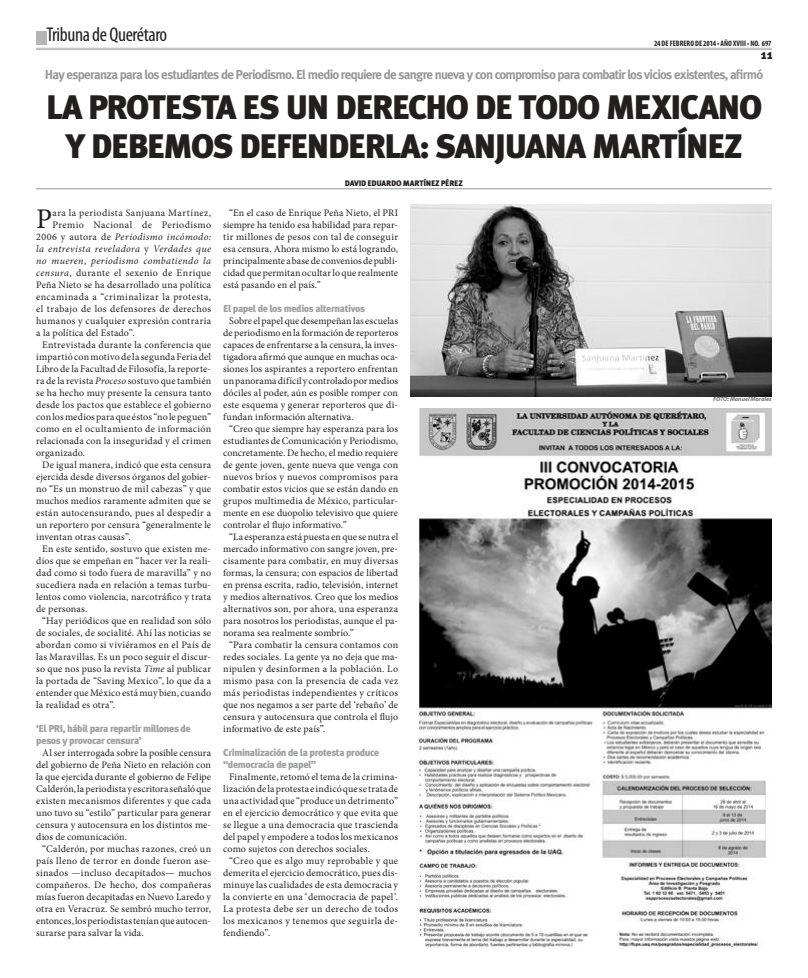
<style>
.page{position:relative;width:808px;height:978px;background:#fff}
.page>*{position:absolute;margin:0;border:0;box-sizing:border-box;transform-origin:0 0}
.t1{font:900 34px/39px "Meta Plus";letter-spacing:-.045em;color:#241f1f;text-align:center}
.t2{font:28.5px "Minion Pro";color:#241f1f}
.t3{font:condensed 20px "Myriad Pro";letter-spacing:-.02em;color:#241f1f}
.t4{font:700 13px "Meta Plus";letter-spacing:-.06em;color:#969698}
.t5{font:900 12.9px "Meta Plus";color:#241f1f}
.t6{font:10px/12px "Minion Pro";letter-spacing:.02em;color:#241f1f;text-align:justify}
.t7{font:900 10px/12px "Meta Plus";letter-spacing:-.035em;color:#a0a1a3}
.t8{font:italic 10px "Minion Pro";letter-spacing:.04em;color:#241f1f}
.t9{font:10px "Minion Pro";letter-spacing:.05em;color:#241f1f}
.t10{font:10px "Minion Pro";letter-spacing:.045em;color:#241f1f}
.t11{font:900 8px "Meta Plus Lining";letter-spacing:-.025em;color:#241f1f}
.t12{font:700 condensed 7.9px "Myriad Pro";color:#241f1f}
.t13{font:italic 700 6px "Myriad Pro";letter-spacing:.005em;color:#717072}
.s1{font-style:normal}
.s2{font-style:italic}
</style>
<div class="page">
<hr style="left:36px;top:48px;width:736px;height:1px;background:#b5b5b6">
<hr style="left:36px;top:49px;width:736px;height:1px;background:#b5b5b6">
<div style="left:36px;top:31px;width:10px;height:14px;background:#b5b5b6"></div>
<hr style="left:36px;top:188px;width:735px;height:1px;background:#969698">
<img style="left:417px;top:408px;width:355px;height:540px">
<img style="left:410px;top:204px;width:361px;height:192px">
<h3 class="t3" style="left:46px;top:22px;width:122px">Tribuna de Querétaro</h3>
<p class="t12" style="left:654px;top:38px;width:119px">24 DE FEBRERO DE 2014 • AÑO XVIII • NO. 697</p>
<p class="t5" style="left:761px;top:47px;width:13px">11</p>
<h3 class="t4" style="left:45px;top:67px;width:720px">Hay esperanza para los estudiantes de Periodismo. El medio requiere de sangre nueva y con compromiso para combatir los vicios existentes, afirmó</h3>
<h1 class="t1" style="left:46px;top:88px;width:718px">LA PROTESTA ES UN DERECHO DE TODO MEXICANO<br>Y DEBEMOS DEFENDERLA: SANJUANA MARTÍNEZ</h1>
<h2 class="t2" style="left:36px;top:200px;width:18px">P</h2>
<p class="t10" style="left:52px;top:206px;width:160px">ara la periodista Sanjuana Martínez,</p>
<p class="t6" style="left:52px;top:219px;width:160px">Premio Nacional de Periodismo</p>
<p class="t8" style="left:36px;top:230px;width:176px"><span class="s1">2006 y autora de</span> Periodismo incómodo:</p>
<p class="t8" style="left:36px;top:242px;width:176px">la entrevista reveladora <span class="s1">y</span> Verdades que</p>
<p class="t8" style="left:36px;top:254px;width:176px">no mueren<span class="s1">,</span> periodismo combatiendo la</p>
<p class="t6" style="left:36px;top:267px;width:176px"><span class="s2">censura</span>, durante el sexenio de Enrique</p>
<p class="t6" style="left:36px;top:279px;width:176px">Peña Nieto se ha desarrollado una política</p>
<p class="t9" style="left:36px;top:290px;width:176px">encaminada a “criminalizar la protesta,</p>
<p class="t6" style="left:36px;top:303px;width:177px">el trabajo de los defensores de derechos</p>
<p class="t6" style="left:36px;top:315px;width:176px">humanos y cualquier expresión contraria</p>
<p class="t6" style="left:36px;top:327px;width:100px">a la política del Estado”.</p>
<p class="t6" style="left:42px;top:339px;width:170px">Entrevistada durante la conferencia que</p>
<p class="t6" style="left:36px;top:351px;width:176px">impartió con motivo de la segunda Feria del</p>
<p class="t6" style="left:36px;top:363px;width:176px">Libro de la Facultad de Filosofía, la reporte-</p>
<p class="t6" style="left:36px;top:375px;width:176px">ra de la revista <span class="s2">Proceso</span> sostuvo que también</p>
<p class="t6" style="left:36px;top:387px;width:177px">se ha hecho muy presente la censura tanto</p>
<p class="t6" style="left:36px;top:399px;width:176px">desde los pactos que establece el gobierno</p>
<p class="t6" style="left:36px;top:411px;width:176px">con los medios para que éstos “no le peguen”</p>
<p class="t6" style="left:36px;top:423px;width:176px">como en el ocultamiento de información</p>
<p class="t6" style="left:36px;top:435px;width:176px">relacionada con la inseguridad y el crimen</p>
<p class="t6" style="left:36px;top:447px;width:50px">organizado.</p>
<p class="t6" style="left:42px;top:459px;width:170px">De igual manera, indicó que esta censura</p>
<p class="t6" style="left:36px;top:471px;width:176px">ejercida desde diversos órganos del gobier-</p>
<p class="t6" style="left:36px;top:483px;width:176px">no “Es un monstruo de mil cabezas” y que</p>
<p class="t6" style="left:36px;top:495px;width:176px">muchos medios raramente admiten que se</p>
<p class="t6" style="left:36px;top:507px;width:176px">están autocensurando, pues al despedir a</p>
<p class="t6" style="left:36px;top:519px;width:176px">un reportero por censura “generalmente le</p>
<p class="t6" style="left:36px;top:531px;width:96px">inventan otras causas”.</p>
<p class="t6" style="left:42px;top:543px;width:170px">En este sentido, sostuvo que existen me-</p>
<p class="t6" style="left:36px;top:555px;width:176px">dios que se empeñan en “hacer ver la reali-</p>
<p class="t6" style="left:36px;top:567px;width:176px">dad como si todo fuera de maravilla” y no</p>
<p class="t6" style="left:36px;top:579px;width:176px">sucediera nada en relación a temas turbu-</p>
<p class="t6" style="left:36px;top:591px;width:176px">lentos como violencia, narcotráfico y trata</p>
<p class="t6" style="left:36px;top:603px;width:53px">de personas.</p>
<p class="t6" style="left:42px;top:615px;width:170px">“Hay periódicos que en realidad son sólo</p>
<p class="t6" style="left:36px;top:627px;width:176px">de sociales, de socialité. Ahí las noticias se</p>
<p class="t6" style="left:36px;top:639px;width:176px">abordan como si viviéramos en el País de</p>
<p class="t6" style="left:36px;top:651px;width:176px">las Maravillas. Es un poco seguir el discur-</p>
<p class="t6" style="left:36px;top:663px;width:176px">so que nos puso la revista <span class="s2">Time</span> al publicar</p>
<p class="t6" style="left:36px;top:675px;width:176px">la portada de “Saving Mexico”, lo que da a</p>
<p class="t6" style="left:36px;top:687px;width:176px">entender que México está muy bien, cuando</p>
<p class="t6" style="left:36px;top:699px;width:80px">la realidad es otra”.</p>
<p class="t7" style="left:36px;top:723px;width:156px">‘El PRI, hábil para repartir millones de pesos y provocar censura’</p>
<p class="t6" style="left:36px;top:747px;width:176px;text-indent:6px">Al ser interrogada sobre la posible censura del gobierno de Peña Nieto en relación con la que ejercida durante el gobierno de Felipe Calderón, la periodista y escritora señaló que existen mecanismos diferentes y que cada uno tuvo su “estilo” particular para generar censura y autocensura en los distintos me&shy;dios de comunicación.</p>
<p class="t6" style="left:36px;top:843px;width:176px;text-indent:6px">“Calderón, por muchas razones, creó un país lleno de terror en donde fueron ase&shy;sinados —incluso decapitados— muchos compañeros. De hecho, dos compañeras mías fueron decapitadas en Nuevo Laredo y otra en Veracruz. Se sembró mucho terror, entonces, los periodistas tenían que autocen&shy;surarse para salvar la vida.</p>
<p class="t11" style="left:345px;top:179px;width:119px">DAVID EDUARDO MARTÍNEZ PÉREZ</p>
<p class="t6" style="left:223px;top:207px;width:176px;text-indent:6px">“En el caso de Enrique Peña Nieto, el PRI siempre ha tenido esa habilidad para repar&shy;tir millones de pesos con tal de conseguir esa censura. Ahora mismo lo está logrando, principalmente a base de convenios de publi&shy;cidad que permitan ocultar lo que realmente está pasando en el país.”</p>
<p class="t7" style="left:223px;top:303px;width:143px">El papel de los medios alternativos</p>
<p class="t6" style="left:223px;top:315px;width:176px;text-indent:6px">Sobre el papel que desempeñan las escuelas de periodismo en la formación de reporteros capaces de enfrentarse a la censura, la inves&shy;tigadora afirmó que aunque en muchas oca&shy;siones los aspirantes a reportero enfrentan un panorama difícil y controlado por medios dóciles al poder, aún es posible romper con este esquema y generar reporteros que di&shy;fundan información alternativa.</p>
<p class="t6" style="left:223px;top:423px;width:177px;text-indent:6px">“Creo que siempre hay esperanza para los estudiantes de Comunicación y Periodismo, concretamente. De hecho, el medio requiere de gente joven, gente nueva que venga con nuevos bríos y nuevos compromisos para combatir estos vicios que se están dando en grupos multimedia de México, particular&shy;mente en ese duopolio televisivo que quiere controlar el flujo informativo.”</p>
<p class="t6" style="left:223px;top:531px;width:176px;text-indent:6px">“La esperanza está puesta en que se nutra el mercado informativo con sangre joven, pre&shy;cisamente para combatir, en muy diversas formas, la censura; con espacios de libertad en prensa escrita, radio, televisión, internet y medios alternativos. Creo que los medios alternativos son, por ahora, una esperanza para nosotros los periodistas, aunque el pa&shy;norama sea realmente sombrío.”</p>
<p class="t6" style="left:223px;top:639px;width:177px;text-indent:6px">“Para combatir la censura contamos con redes sociales. La gente ya no deja que ma&shy;nipulen y desinformen a la población. Lo mismo pasa con la presencia de cada vez más periodistas independientes y críticos que nos negamos a ser parte del ‘rebaño’ de censura y autocensura que controla el flujo informativo de este país”.</p>
<p class="t7" style="left:223px;top:747px;width:158px">Criminalización de la protesta produce “democracia de papel”</p>
<p class="t6" style="left:223px;top:771px;width:177px;text-indent:6px">Finalmente, retomó el tema de la crimina&shy;lización de la protesta e indicó que se trata de una actividad que “produce un detrimento” en el ejercicio democrático y que evita que se llegue a una democracia que trascienda del papel y empodere a todos los mexicanos como sujetos con derechos sociales.</p>
<p class="t6" style="left:223px;top:855px;width:177px;text-indent:6px">“Creo que es algo muy reprobable y que demerita el ejercicio democrático, pues dis&shy;minuye las cualidades de esta democracia y la convierte en una ‘democracia de papel’.<br>La protesta debe ser un derecho de todos los mexicanos y tenemos que seguirla de&shy;fendiendo”.</p>
<p class="t13" style="left:713px;top:395px;width:60px">FOTO: Manuel Morales</p>
</div>
